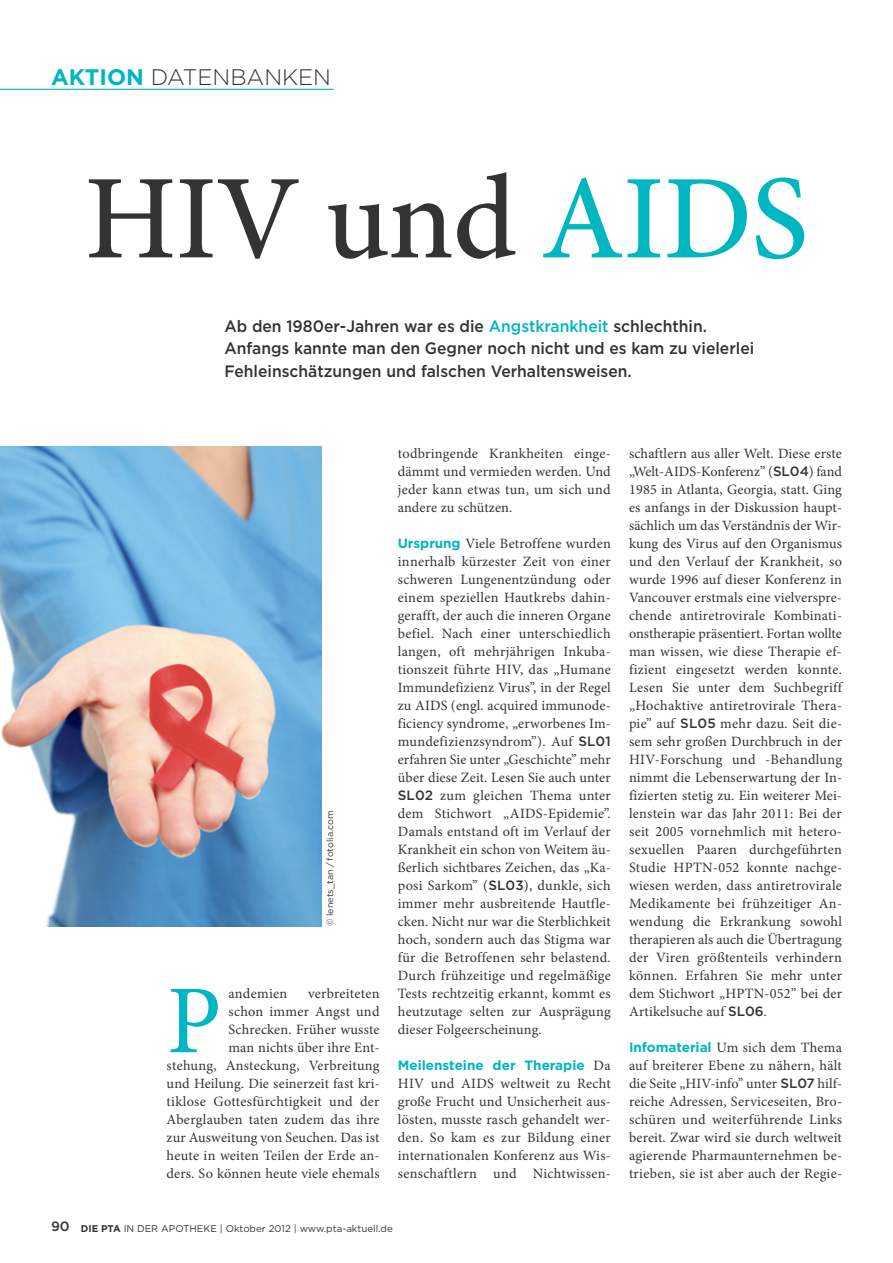
<style>
.page{position:relative;width:893px;height:1263px;background:#fff}
.page>*{position:absolute;margin:0;border:0;box-sizing:border-box;transform-origin:0 0}
.t1{font:500 120px "Minion Pro";letter-spacing:-.01em;color:#343334}
.t2{font:97.35px "Minion Pro";color:#00b6c0}
.t3{font:300 22.5px "Gotham";color:#343334}
.t4{font:500 16.5px/22.5px "Gotham";color:#343334;scale:.95 1}
.t5{font:14.25px/18px "Minion Pro";letter-spacing:.01em;color:#343334;text-align:justify}
.t6{font:700 13.5px "Gotham";color:#00b6c0}
.t7{font:9.75px "Gotham";color:#343334}
.t8{font:9px "Gotham";color:#343334}
.s1{font-weight:700;color:#00b6c0}
.s2{color:#00b6c0}
.s3{font-family:"Gotham";font-weight:700;font-size:13.5px;color:#00b6c0}
.s4{font-family:"Gotham";font-weight:500;font-size:13.5px}
.s5{font-family:"Minion Pro";font-weight:400;font-size:14.25px;color:#343334}
.s6{font-weight:500;font-size:13.5px}
.s7{font-weight:700}
</style>
<div class="page">
<hr style="left:0;top:89px;width:334px;height:1px;background:#00b6c0">
<img style="left:0;top:446px;width:322px;height:480px">
<h3 class="t3" style="left:51px;top:68px;width:281px"><span class="s1">AKTION</span> DATENBANKEN</h3>
<h1 class="t1" style="left:84px;top:146px;width:726px">HIV und <span class="s2">AIDS</span></h1>
<p class="t4" style="left:224px;top:316px;width:559px">Ab den 1980er-Jahren war es die <span class="s2">Angstkrankheit</span> schlechthin.<br>Anfangs kannte man den Gegner noch nicht und es kam zu vielerlei<br>Fehleinschätzungen und falschen Verhaltensweisen.</p>
<p class="t8" style="left:327px;top:926px;width:117px;rotate:-90deg">© lenets_tan / fotolia.com</p>
<p class="t5" style="left:167px;top:986px;width:215px;text-align:right">verbreiteten<br>schon immer Angst und<br>Schrecken. Früher wusste<br>man nichts über ihre Ent-<br>stehung, Ansteckung, Verbreitung und Heilung. Die seinerzeit fast kri&shy;tiklose Gottesfürchtigkeit und der<br>Aberglauben taten zudem das ihre zur Ausweitung von Seuchen. Das ist heute in weiten Teilen der Erde an&shy;ders. So können heute viele ehemals</p>
<h2 class="t2" style="left:167px;top:983px;width:56px">P</h2>
<p class="t5" style="left:228px;top:986px;width:60px">andemien</p>
<p class="t5" style="left:398px;top:446px;width:215px">todbringende Krankheiten einge&shy;dämmt und vermieden werden. Und jeder kann etwas tun, um sich und andere zu schützen.</p>
<p class="t5" style="left:398px;top:536px;width:215px"><span class="s3">Ursprung</span> Viele Betroffene wurden innerhalb kürzester Zeit von einer schweren Lungenentzündung oder einem speziellen Hautkrebs dahin&shy;gerafft, der auch die inneren Organe befiel. Nach einer unterschiedlich langen, oft mehrjährigen Inkuba&shy;tionszeit führte HIV, das „Humane Immundefizienz Virus”, in der Regel zu AIDS (engl. acquired immunode&shy;ficiency syndrome‚ „erworbenes Im&shy;mundefizienzsyndrom”). Auf <span class="s4">SL01 </span>erfahren Sie unter „Geschichte” mehr über diese Zeit. Lesen Sie auch unter <span class="s4">SL02</span> zum gleichen Thema unter dem Stichwort „AIDS-Epidemie”.<br>Damals entstand oft im Verlauf der Krankheit ein schon von Weitem äu&shy;ßerlich sichtbares Zeichen, das „Ka&shy;posi Sarkom” (<span class="s4">SL03</span>), dunkle, sich immer mehr ausbreitende Hautfle&shy;cken. Nicht nur war die Sterblichkeit hoch, sondern auch das Stigma war für die Betroffenen sehr belastend.<br>Durch frühzeitige und regelmäßige Tests rechtzeitig erkannt, kommt es heutzutage selten zur Ausprägung dieser Folgeerscheinung.</p>
<p class="t6" style="left:398px;top:1060px;width:214px">Meilensteine der Therapie <span class="s5">Da</span></p>
<p class="t5" style="left:398px;top:1076px;width:215px">HIV und AIDS weltweit zu Recht große Frucht und Unsicherheit aus&shy;lösten, musste rasch gehandelt wer&shy;den. So kam es zur Bildung einer internationalen Konferenz aus Wis&shy;senschaftlern und Nichtwissen-</p>
<p class="t7" style="left:51px;top:1225px;width:343px"><span class="s6">90</span> <span class="s7">DIE PTA</span> IN DER APOTHEKE | Oktober 2012 | www.pta-aktuell.de</p>
<p class="t5" style="left:629px;top:446px;width:215px">schaftlern aus aller Welt. Diese erste „Welt-AIDS-Konferenz” (<span class="s4">SL04</span>) fand 1985 in Atlanta, Georgia, statt. Ging es anfangs in der Diskussion haupt&shy;sächlich um das Verständnis der Wir&shy;kung des Virus auf den Organismus und den Verlauf der Krankheit, so wurde 1996 auf dieser Konferenz in Vancouver erstmals eine vielverspre&shy;chende antiretrovirale Kombinati&shy;onstherapie präsentiert. Fortan wollte man wissen, wie diese Therapie ef&shy;fizient eingesetzt werden konnte.<br>Lesen Sie unter dem Suchbegriff „Hochaktive antiretrovirale Thera&shy;pie” auf <span class="s4">SL05</span> mehr dazu. Seit die&shy;sem sehr großen Durchbruch in der HIV-Forschung und -Behandlung nimmt die Lebenserwartung der In&shy;fizierten stetig zu. Ein weiterer Mei&shy;lenstein war das Jahr 2011: Bei der seit 2005 vornehmlich mit hetero&shy;sexuellen Paaren durchgeführten Studie HPTN-052 konnte nachge&shy;wiesen werden, dass antiretrovirale Medikamente bei frühzeitiger An&shy;wendung die Erkrankung sowohl therapieren als auch die Übertragung der Viren größtenteils verhindern können. Erfahren Sie mehr unter dem Stichwort „HPTN-052” bei der Artikelsuche auf <span class="s4">SL06</span>.</p>
<p class="t5" style="left:629px;top:1040px;width:215px"><span class="s3">Infomaterial</span> Um sich dem Thema auf breiterer Ebene zu nähern, hält die Seite „HIV-info” unter <span class="s4">SL07</span> hilf&shy;reiche Adressen, Serviceseiten, Bro&shy;schüren und weiterführende Links bereit. Zwar wird sie durch weltweit agierende Pharmaunternehmen be&shy;trieben, sie ist aber auch der Regie-</p>
</div>
